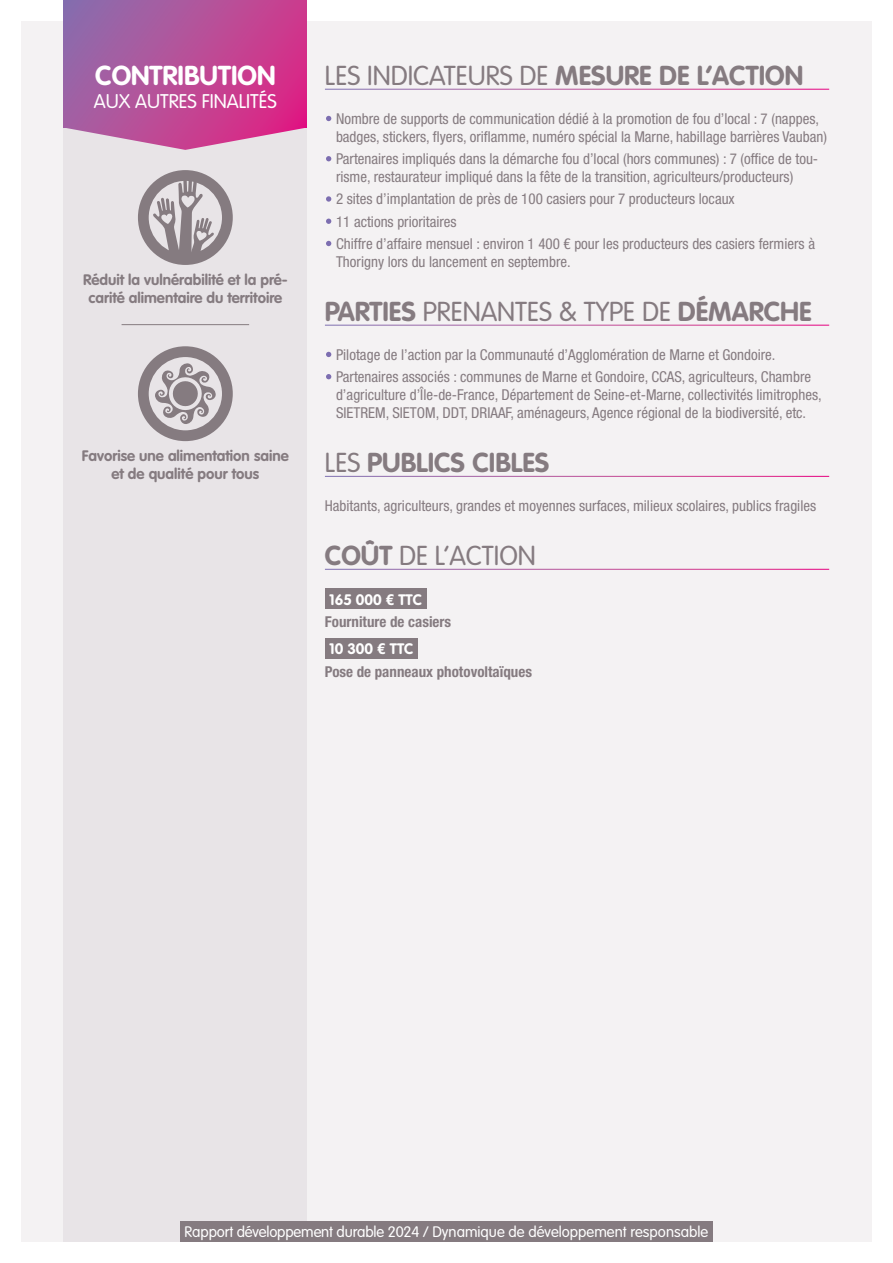
<style>
.page{position:relative;width:893px;height:1263px;background:#fff}
.page>*{position:absolute;margin:0;border:0;box-sizing:border-box;transform-origin:0 0}
.t1{font:300 27px "VAG Rounded Std";color:#857b80}
.t2{font:700 27px "VAG Rounded Std";color:#857b80}
.t3{font:700 27px "VAG Rounded Std";color:#fff}
.t4{font:300 19.5px "VAG Rounded Std";color:#fff}
.t5{font:condensed 15px/18px "Helvetica Neue LT Std";color:#857b80}
.t6{font:700 15px/18px "VAG Rounded Std";color:#857b80;text-align:center}
.t7{font:300 15px "VAG Rounded Std";color:#fff}
.t8{font:700 condensed 15px "Helvetica Neue LT Std";color:#857b80}
.t9{font:700 15px "VAG Rounded Std";color:#fff}
.s1{font-weight:700}
.s2{color:#fff}
.s3{font-weight:300}
</style>
<div class="page">
<div style="left:21px;top:21px;width:851px;height:1221px;background:#f4f2f3"></div>
<div style="left:64px;top:21px;width:243px;height:1221px;background:#e8e4e7"></div>
<svg style="left:64px;top:0;width:243px;height:128px;background:#b74c97"></svg>
<svg style="left:67px;top:128px;width:237px;height:22px"></svg>
<hr style="left:325px;top:89px;width:504px;height:1px;background:#fff">
<hr style="left:325px;top:325px;width:504px;height:1px;background:#fff">
<hr style="left:325px;top:476px;width:504px;height:1px;background:#fff">
<hr style="left:325px;top:569px;width:504px;height:1px;background:#fff">
<div style="left:325px;top:589px;width:101px;height:20px;background:#857b80"></div>
<div style="left:325px;top:638px;width:93px;height:20px;background:#857b80"></div>
<svg style="left:138px;top:170px;width:95px;height:95px"></svg>
<hr style="left:122px;top:324px;width:127px;height:1px;background:#857b80">
<svg style="left:138px;top:346px;width:95px;height:95px"></svg>
<div style="left:180px;top:1222px;width:533px;height:20px;background:#857b80"></div>
<h1 class="t3" style="left:95px;top:59px;width:182px">CONTRIBUTION</h1>
<h2 class="t4" style="left:94px;top:90px;width:185px">AUX AUTRES FINALITÉS</h2>
<p class="t6" style="left:83px;top:271px;width:206px">Réduit la vulnérabilité et la pré&shy;carité alimentaire du territoire</p>
<p class="t6" style="left:82px;top:447px;width:208px">Favorise une alimentation saine et de qualité pour tous</p>
<h1 class="t1" style="left:325px;top:60px;width:480px">LES INDICATEURS DE <span class="s1">MESURE DE L’ACTION</span></h1>
<p class="t5" style="left:336px;top:109px;width:492px;text-indent:-11px"><span class="s2">•</span> Nombre de supports de communication dédié à la promotion de fou d’local : 7 (nappes, badges, stickers, flyers, oriflamme, numéro spécial la Marne, habillage barrières Vauban)</p>
<p class="t5" style="left:336px;top:150px;width:484px;text-indent:-11px"><span class="s2">•</span> Partenaires impliqués dans la démarche fou d’local (hors communes) : 7 (office de tou&shy;risme, restaurateur impliqué dans la fête de la transition, agriculteurs/producteurs)</p>
<p class="t5" style="left:325px;top:190px;width:411px"><span class="s2">•</span> 2 sites d’implantation de près de 100 casiers pour 7 producteurs locaux</p>
<p class="t5" style="left:325px;top:212px;width:133px"><span class="s2">•</span> 11 actions prioritaires</p>
<p class="t5" style="left:336px;top:234px;width:480px;text-indent:-11px"><span class="s2">•</span> Chiffre d’affaire mensuel : environ 1 400 € pour les producteurs des casiers fermiers à<br>Thorigny lors du lancement en septembre.</p>
<h1 class="t1" style="left:325px;top:296px;width:488px"><span class="s1">PARTIES</span> PRENANTES &amp; TYPE DE <span class="s1">DÉMARCHE</span></h1>
<p class="t5" style="left:325px;top:345px;width:452px"><span class="s2">•</span> Pilotage de l’action par la Communauté d’Agglomération de Marne et Gondoire.</p>
<p class="t5" style="left:336px;top:368px;width:487px;text-indent:-11px"><span class="s2">•</span> Partenaires associés : communes de Marne et Gondoire, CCAS, agriculteurs, Chambre d’agriculture d’Île-de-France, Département de Seine-et-Marne, collectivités limitrophes,<br>SIETREM, SIETOM, DDT, DRIAAF, aménageurs, Agence régional de la biodiversité, etc.</p>
<h1 class="t2" style="left:325px;top:446px;width:226px"><span class="s3">LES</span> PUBLICS CIBLES</h1>
<p class="t5" style="left:325px;top:497px;width:493px">Habitants, agriculteurs, grandes et moyennes surfaces, milieux scolaires, publics fragiles</p>
<h1 class="t1" style="left:325px;top:540px;width:213px"><span class="s1">COÛT</span> DE L’ACTION</h1>
<p class="t9" style="left:329px;top:591px;width:94px">165 000 € TTC</p>
<p class="t8" style="left:325px;top:612px;width:128px">Fourniture de casiers</p>
<p class="t9" style="left:329px;top:640px;width:86px">10 300 € TTC</p>
<p class="t8" style="left:325px;top:662px;width:209px">Pose de panneaux photovoltaïques</p>
<p class="t7" style="left:185px;top:1223px;width:525px">Rapport développement durable 2024 / Dynamique de développement responsable</p>
</div>
